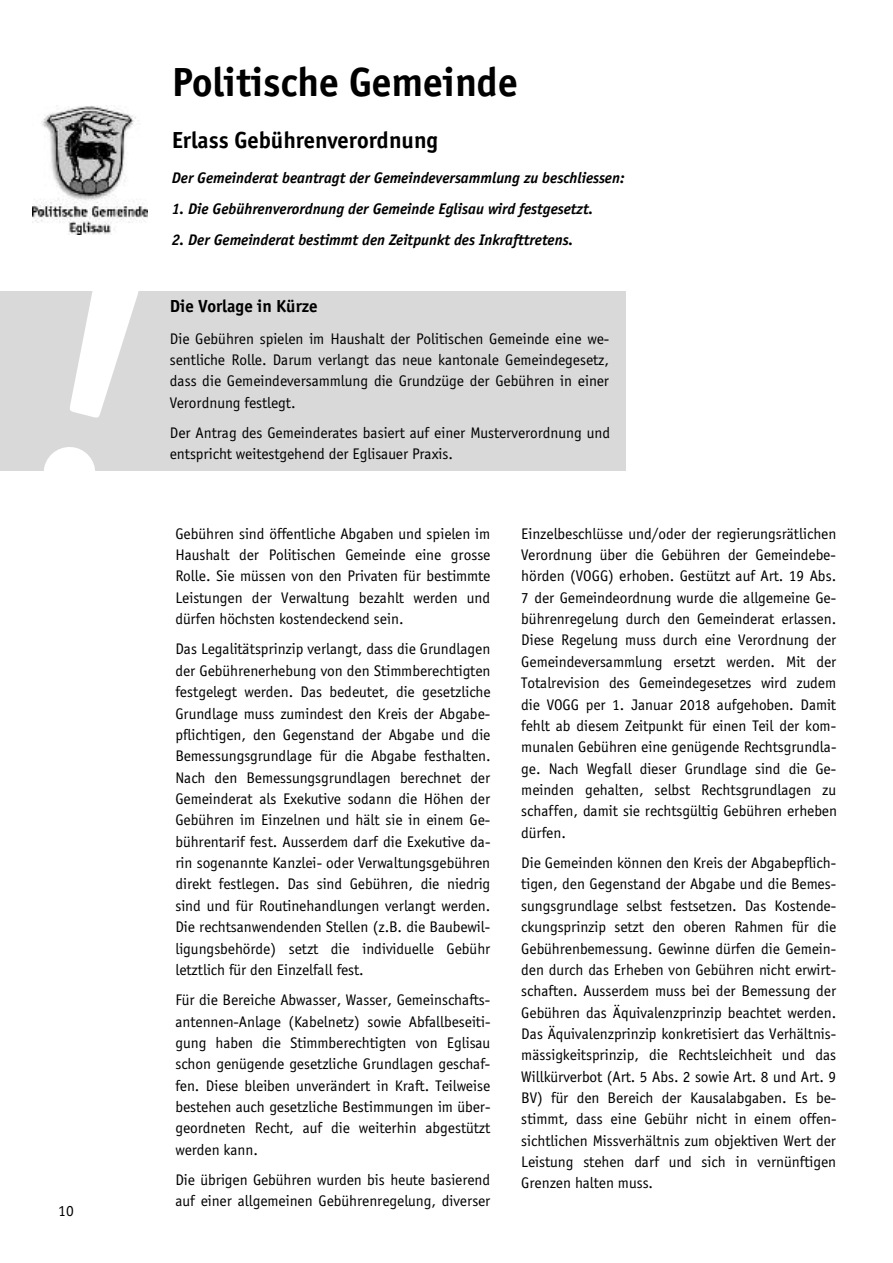
<style>
.page{position:relative;width:893px;height:1263px;background:#fff}
.page>*{position:absolute;margin:0;border:0;box-sizing:border-box;transform-origin:0 0}
.t1{font:700 42px "Officina Sans EF";color:#000}
.t2{font:700 24px "Officina Sans EF";color:#000}
.t3{font:700 18px "Officina Sans EF";color:#000}
.t4{font:15.9px/21.3px "Officina Sans EF";color:#000;text-align:justify}
.t5{font:italic 700 15.9px "Officina Sans EF";color:#000}
</style>
<div class="page">
<img style="left:33px;top:105px;width:115px;height:129px">
<div style="left:0;top:291px;width:626px;height:180px;background:#d9d9d9"></div>
<p class="t4" style="left:58px;top:1200px;width:17px">10</p>
<h1 class="t1" style="left:172px;top:57px;width:347px">Politische Gemeinde</h1>
<h2 class="t2" style="left:172px;top:126px;width:268px">Erlass Gebührenverordnung</h2>
<p class="t5" style="left:172px;top:169px;width:454px">Der Gemeinderat beantragt der Gemeindeversammlung zu beschliessen:</p>
<p class="t5" style="left:172px;top:199px;width:423px">1. Die Gebührenverordnung der Gemeinde Eglisau wird festgesetzt.</p>
<p class="t5" style="left:172px;top:230px;width:403px">2. Der Gemeinderat bestimmt den Zeitpunkt des Inkrafttretens.</p>
<p class="t3" style="left:170px;top:295px;width:149px">Die Vorlage in Kürze</p>
<p class="t4" style="left:170px;top:328px;width:441px">Die Gebühren spielen im Haushalt der Politischen Gemeinde eine we&shy;sentliche Rolle. Darum verlangt das neue kantonale Gemeindegesetz, dass die Gemeindeversammlung die Grundzüge der Gebühren in einer Verordnung festlegt.</p>
<p class="t4" style="left:170px;top:422px;width:442px">Der Antrag des Gemeinderates basiert auf einer Musterverordnung und</p>
<p class="t4" style="left:170px;top:444px;width:285px">entspricht weitestgehend der Eglisauer Praxis.</p>
<p class="t4" style="left:175px;top:523px;width:317px">Gebühren sind öffentliche Abgaben und spielen im Haushalt der Politischen Gemeinde eine grosse Rolle. Sie müssen von den Privaten für bestimmte Leistungen der Verwaltung bezahlt werden und dürfen höchsten kostendeckend sein.</p>
<p class="t4" style="left:175px;top:639px;width:317px">Das Legalitätsprinzip verlangt, dass die Grundlagen der Gebührenerhebung von den Stimmberechtigten festgelegt werden. Das bedeutet, die gesetzliche Grundlage muss zumindest den Kreis der Abgabe&shy;pflichtigen, den Gegenstand der Abgabe und die Bemessungsgrundlage für die Abgabe festhalten.<br>Nach den Bemessungsgrundlagen berechnet der Gemeinderat als Exekutive sodann die Höhen der Gebühren im Einzelnen und hält sie in einem Ge&shy;bührentarif fest. Ausserdem darf die Exekutive da&shy;rin sogenannte Kanzlei- oder Verwaltungsgebühren direkt festlegen. Das sind Gebühren, die niedrig sind und für Routinehandlungen verlangt werden.<br>Die rechtsanwendenden Stellen (z.B. die Baubewil&shy;ligungsbehörde) setzt die individuelle Gebühr letztlich für den Einzelfall fest.</p>
<p class="t4" style="left:175px;top:989px;width:317px">Für die Bereiche Abwasser, Wasser, Gemeinschafts&shy;antennen-Anlage (Kabelnetz) sowie Abfallbeseiti&shy;gung haben die Stimmberechtigten von Eglisau schon genügende gesetzliche Grundlagen geschaf&shy;fen. Diese bleiben unverändert in Kraft. Teilweise bestehen auch gesetzliche Bestimmungen im über&shy;geordneten Recht, auf die weiterhin abgestützt werden kann.</p>
<p class="t4" style="left:175px;top:1169px;width:316px">Die übrigen Gebühren wurden bis heute basierend auf einer allgemeinen Gebührenregelung, diverser</p>
<p class="t4" style="left:521px;top:523px;width:317px">Einzelbeschlüsse und/oder der regierungsrätlichen Verordnung über die Gebühren der Gemeindebe&shy;hörden (VOGG) erhoben. Gestützt auf Art. 19 Abs.<br>7 der Gemeindeordnung wurde die allgemeine Ge&shy;bührenregelung durch den Gemeinderat erlassen.<br>Diese Regelung muss durch eine Verordnung der Gemeindeversammlung ersetzt werden. Mit der Totalrevision des Gemeindegesetzes wird zudem die VOGG per 1. Januar 2018 aufgehoben. Damit fehlt ab diesem Zeitpunkt für einen Teil der kom&shy;munalen Gebühren eine genügende Rechtsgrundla&shy;ge. Nach Wegfall dieser Grundlage sind die Ge&shy;meinden gehalten, selbst Rechtsgrundlagen zu schaffen, damit sie rechtsgültig Gebühren erheben dürfen.</p>
<p class="t4" style="left:521px;top:852px;width:317px">Die Gemeinden können den Kreis der Abgabepflich&shy;tigen, den Gegenstand der Abgabe und die Bemes&shy;sungsgrundlage selbst festsetzen. Das Kostende&shy;ckungsprinzip setzt den oberen Rahmen für die Gebührenbemessung. Gewinne dürfen die Gemein&shy;den durch das Erheben von Gebühren nicht erwirt&shy;schaften. Ausserdem muss bei der Bemessung der Gebühren das Äquivalenzprinzip beachtet werden.<br>Das Äquivalenzprinzip konkretisiert das Verhältnis&shy;mässigkeitsprinzip, die Rechtsleichheit und das Willkürverbot (Art. 5 Abs. 2 sowie Art. 8 und Art. 9<br>BV) für den Bereich der Kausalabgaben. Es be&shy;stimmt, dass eine Gebühr nicht in einem offen&shy;sichtlichen Missverhältnis zum objektiven Wert der Leistung stehen darf und sich in vernünftigen Grenzen halten muss.</p>
</div>
